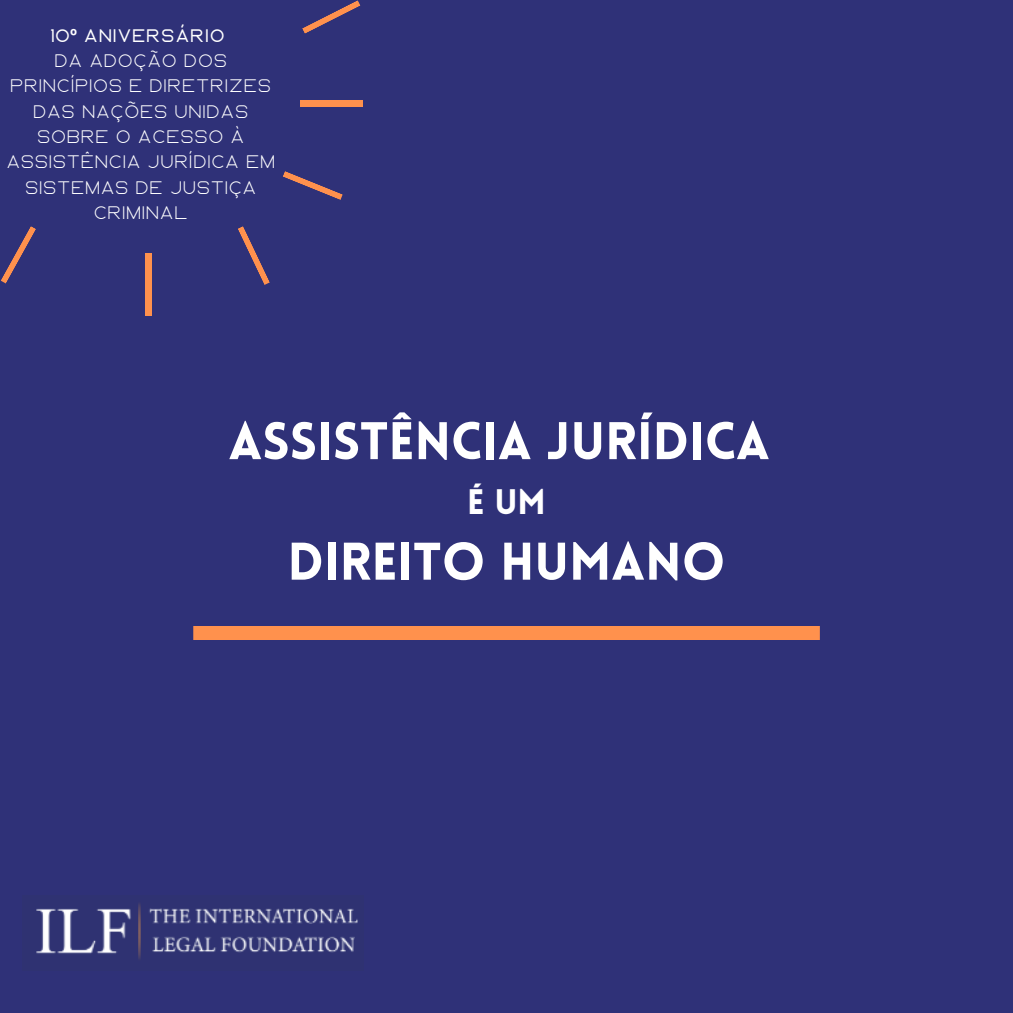
<style>
.page{position:relative;width:1013px;height:1013px;background:#fff}
.page>*{position:absolute;margin:0;border:0;box-sizing:border-box;transform-origin:0 0}
.t1{font:900 51.75px "Lovelo";color:#fff}
.t2{font:900 34.62px "Lovelo";color:#fff}
.t3{font:700 18.12px/25.4px "Ablation";color:#fff;text-align:center}
.s1{font-weight:900}
.s2{font-family:"Noto Sans"}
</style>
<div class="page">
<div style="left:0;top:0;width:1012px;height:1012px;background:#2f3178"></div>
<div style="left:193px;top:626px;width:626px;height:13px;background:#ff914d"></div>
<img style="left:36px;top:903px;width:322px;height:56px">
<svg style="left:302px;top:0;width:58px;height:34px"></svg>
<svg style="left:1px;top:226px;width:35px;height:57px"></svg>
<svg style="left:283px;top:171px;width:60px;height:29px"></svg>
<svg style="left:238px;top:226px;width:32px;height:59px"></svg>
<div style="left:300px;top:100px;width:62px;height:6px;background:#ff914d"></div>
<div style="left:145px;top:253px;width:6px;height:62px;background:#ff914d"></div>
<p class="t3" style="left:6px;top:23px;width:271px"><span class="s1">10</span><span class="s2">º</span> <span class="s1">ANIVERSÁRIO<br></span>DA ADOÇÃO DOS<br>PRINCÍPIOS E DIRETRIZES<br>DAS NAÇÕES UNIDAS<br>SOBRE O ACESSO À<br>ASSISTÊNCIA JURÍDICA EM<br>SISTEMAS DE JUSTIÇA<br>CRIMINAL</p>
<h1 class="t1" style="left:228px;top:420px;width:543px">ASSISTÊNCIA JURÍDICA</h1>
<h2 class="t2" style="left:467px;top:488px;width:80px">É UM</h2>
<h1 class="t1" style="left:287px;top:541px;width:439px">DIREITO HUMANO</h1>
</div>
